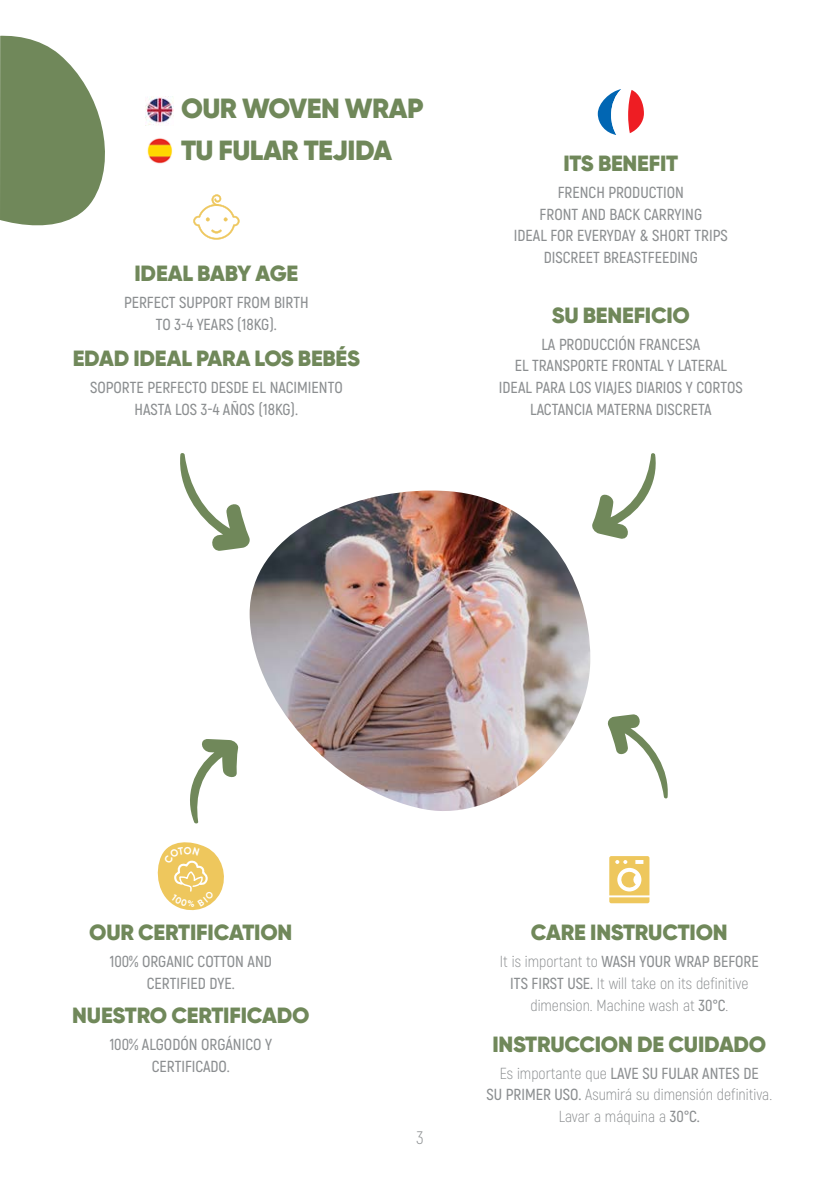
<style>
.page{position:relative;width:840px;height:1191px;background:#fff}
.page>*{position:absolute;margin:0;border:0;box-sizing:border-box;transform-origin:0 0}
.SOUS_TITRE_page_12{font:900 27.8px "Gilroy";letter-spacing:-.02em;color:#70885a}
.SOUS_TITRE_page_12-2{font:900 22px "Gilroy";letter-spacing:-.01em;color:#70885a}
.SOUS_TITRE_page_12-3{font:300 18px "Akrobat";color:#8b8e90}
.PARAGRAPHE{font:600 16px "Akrobat";color:#8b8e90}
.PARAGRAPHE-2{font:300 16px "Akrobat";color:#8b8e90}
.s1{font-weight:300}
.s2{font-weight:600}
</style>
<div class="page">
<svg style="left:180px;top:453px;width:69px;height:98px"></svg>
<svg style="left:592px;top:453px;width:64px;height:86px"></svg>
<svg style="left:607px;top:714px;width:61px;height:85px"></svg>
<svg style="left:190px;top:739px;width:48px;height:85px"></svg>
<img style="left:147px;top:138px;width:26px;height:26px">
<img style="left:146px;top:96px;width:27px;height:30px">
<svg style="left:0;top:35px;width:105px;height:191px"></svg>
<svg style="left:193px;top:194px;width:46px;height:46px"></svg>
<svg style="left:597px;top:89px;width:46px;height:46px"></svg>
<svg style="left:609px;top:856px;width:40px;height:47px"></svg>
<img style="left:249px;top:490px;width:341px;height:321px">
<svg style="left:157px;top:842px;width:67px;height:69px"></svg>
<p class="SOUS_TITRE_page_12" style="left:181px;top:91px;width:244px">OUR WOVEN WRAP</p>
<p class="SOUS_TITRE_page_12" style="left:181px;top:133px;width:212px">TU FULAR TEJIDA</p>
<p class="SOUS_TITRE_page_12-2" style="left:134px;top:260px;width:165px">IDEAL BABY AGE</p>
<p class="PARAGRAPHE" style="left:124px;top:293px;width:186px">PERFECT SUPPORT FROM BIRTH</p>
<p class="PARAGRAPHE" style="left:156px;top:315px;width:122px">TO 3-4 YEARS (18KG).</p>
<p class="SOUS_TITRE_page_12-2" style="left:73px;top:344px;width:289px">EDAD IDEAL PARA LOS BEBÉS</p>
<p class="PARAGRAPHE" style="left:90px;top:377px;width:254px">SOPORTE PERFECTO DESDE EL NACIMIENTO</p>
<p class="PARAGRAPHE" style="left:134px;top:399px;width:165px">HASTA LOS 3-4 AÑOS (18KG).</p>
<p class="SOUS_TITRE_page_12-2" style="left:563px;top:149px;width:116px">ITS BENEFIT</p>
<p class="PARAGRAPHE" style="left:557px;top:183px;width:128px">FRENCH PRODUCTION</p>
<p class="PARAGRAPHE" style="left:539px;top:204px;width:164px">FRONT AND BACK CARRYING</p>
<p class="PARAGRAPHE" style="left:513px;top:226px;width:215px">IDEAL FOR EVERYDAY &amp; SHORT TRIPS</p>
<p class="PARAGRAPHE" style="left:543px;top:248px;width:155px">DISCREET BREASTFEEDING</p>
<p class="SOUS_TITRE_page_12-2" style="left:551px;top:301px;width:140px">SU BENEFICIO</p>
<p class="PARAGRAPHE" style="left:541px;top:334px;width:160px">LA PRODUCCIÓN FRANCESA</p>
<p class="PARAGRAPHE" style="left:514px;top:356px;width:214px">EL TRANSPORTE FRONTAL Y LATERAL</p>
<p class="PARAGRAPHE" style="left:498px;top:377px;width:245px">IDEAL PARA LOS VIAJES DIARIOS Y CORTOS</p>
<p class="PARAGRAPHE" style="left:530px;top:399px;width:183px">LACTANCIA MATERNA DISCRETA</p>
<p class="SOUS_TITRE_page_12-2" style="left:89px;top:918px;width:205px">OUR CERTIFICATION</p>
<p class="PARAGRAPHE" style="left:110px;top:951px;width:164px">100% ORGANIC COTTON AND</p>
<p class="PARAGRAPHE" style="left:147px;top:973px;width:90px">CERTIFIED DYE.</p>
<p class="SOUS_TITRE_page_12-2" style="left:72px;top:1001px;width:239px">NUESTRO CERTIFICADO</p>
<p class="PARAGRAPHE" style="left:110px;top:1035px;width:164px">100% ALGODÓN ORGÁNICO Y</p>
<p class="PARAGRAPHE" style="left:152px;top:1056px;width:80px">CERTIFICADO.</p>
<p class="SOUS_TITRE_page_12-3" style="left:416px;top:1127px;width:9px">3</p>
<p class="SOUS_TITRE_page_12-2" style="left:530px;top:918px;width:198px">CARE INSTRUCTION</p>
<p class="PARAGRAPHE" style="left:499px;top:951px;width:260px"><span class="s1">It is important to</span> WASH YOUR WRAP BEFORE</p>
<p class="PARAGRAPHE-2" style="left:510px;top:973px;width:239px"><span class="s2">ITS FIRST USE.</span> It will take on its definitive</p>
<p class="PARAGRAPHE-2" style="left:530px;top:995px;width:199px">dimension. Machine wash at <span class="s2">30°C</span>.</p>
<p class="SOUS_TITRE_page_12-2" style="left:492px;top:1030px;width:275px">INSTRUCCION DE CUIDADO</p>
<p class="PARAGRAPHE" style="left:499px;top:1063px;width:260px"><span class="s1">Es importante que</span> LAVE SU FULAR ANTES DE</p>
<p class="PARAGRAPHE-2" style="left:486px;top:1085px;width:287px"><span class="s2">SU PRIMER USO.</span> Asumirá su dimensión definitiva.</p>
<p class="PARAGRAPHE-2" style="left:558px;top:1107px;width:142px">Lavar a máquina a <span class="s2">30°C.</span></p>
</div>
